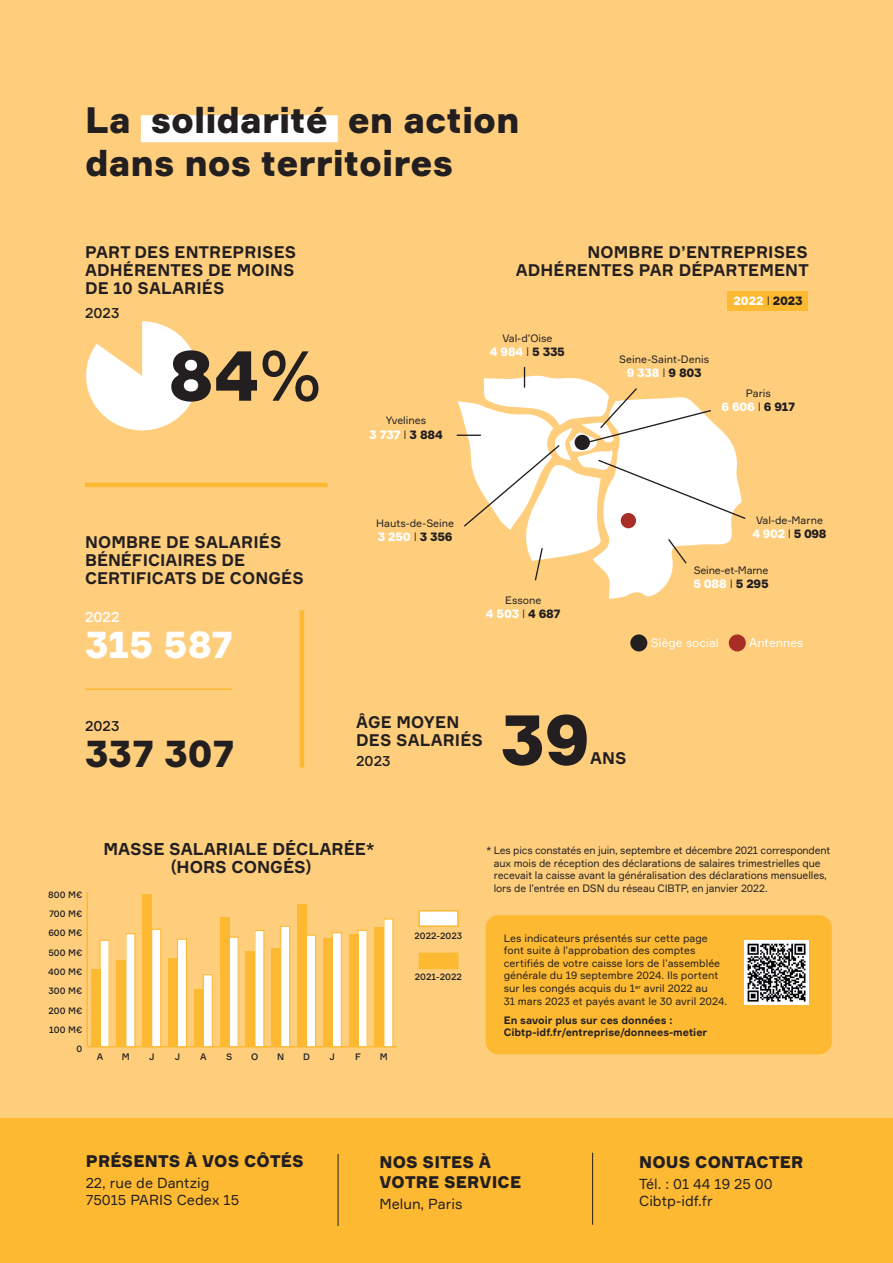
<style>
.page{position:relative;width:893px;height:1263px;background:#fece7d}
.page>*{position:absolute;margin:0;border:0;box-sizing:border-box;transform-origin:0 0}
.t1{font:900 70.5px "Formular";color:#231f20}
.t2{font:900 37.5px "Formular";color:#fff}
.t3{font:900 37.5px "Formular";color:#231f20}
.t4{font:900 36px/43.2px "Formular";color:#231f20}
.t5{font:700 16.8px/18.3px "Formular";color:#231f20;text-align:center}
.t6{font:700 16.5px/18px "Formular";letter-spacing:.01em;color:#231f20;text-align:right}
.t7{font:900 16.5px/19.8px "Formular";letter-spacing:.01em;color:#231f20}
.t8{font:14.25px/17.1px "Formular";color:#231f20}
.t9{font:500 14.25px "Formular";color:#231f20}
.t10{font:500 14.25px "Formular";color:#fff}
.t11{font:900 12px "Formular";letter-spacing:-.02em;color:#fff}
.t12{font:12px "Formular";color:#fff}
.t13{font:10.5px/12.6px "Formular";letter-spacing:-.01em;color:#231f20}
.t14{font:700 10.5px/12.6px "Formular";color:#231f20}
.t15{font:500 9.15px "Formular";color:#231f20}
.t16{font:700 9.15px "Formular";color:#231f20}
.s1{font-weight:500}
.s2{font-weight:300;color:#231f20}
.s3{color:#231f20}
</style>
<div class="page">
<div style="left:141px;top:115px;width:197px;height:27px;background:#fff"></div>
<div style="left:0;top:1118px;width:893px;height:145px;background:#fdb931"></div>
<div style="left:630px;top:634px;width:17px;height:17px;background:#231f20;border-radius:50%"></div>
<div style="left:729px;top:634px;width:17px;height:17px;background:#a72d26;border-radius:50%"></div>
<svg style="left:457px;top:367px;width:289px;height:232px"></svg>
<div style="left:727px;top:291px;width:81px;height:20px;background:#fdb931"></div>
<hr style="left:592px;top:1153px;width:1px;height:72px;background:#231f20">
<hr style="left:338px;top:1154px;width:1px;height:72px;background:#231f20">
<hr style="left:87px;top:1046px;width:310px;height:1px;background:#fdb931">
<hr style="left:86px;top:892px;width:2px;height:155px;background:#fdb931">
<div style="left:419px;top:953px;width:39px;height:15px;background:#fdb931"></div>
<div style="left:419px;top:952px;width:39px;height:17px;border:1px solid #fdb931"></div>
<div style="left:100px;top:940px;width:9px;height:107px;background:#fff"></div>
<div style="left:100px;top:940px;width:10px;height:107px;border:1px solid #fdb931"></div>
<div style="left:126px;top:934px;width:9px;height:113px;background:#fff"></div>
<div style="left:125px;top:933px;width:11px;height:114px;border:1px solid #fdb931"></div>
<div style="left:152px;top:929px;width:9px;height:118px;background:#fff"></div>
<div style="left:151px;top:929px;width:10px;height:118px;border:1px solid #fdb931"></div>
<div style="left:177px;top:939px;width:10px;height:108px;background:#fff"></div>
<div style="left:177px;top:939px;width:10px;height:108px;border:1px solid #fdb931"></div>
<div style="left:203px;top:975px;width:9px;height:72px;background:#fff"></div>
<div style="left:203px;top:974px;width:10px;height:73px;border:1px solid #fdb931"></div>
<div style="left:229px;top:937px;width:9px;height:110px;background:#fff"></div>
<div style="left:229px;top:937px;width:10px;height:110px;border:1px solid #fdb931"></div>
<div style="left:255px;top:930px;width:9px;height:117px;background:#fff"></div>
<div style="left:281px;top:926px;width:9px;height:121px;background:#fff"></div>
<div style="left:280px;top:926px;width:10px;height:121px;border:1px solid #fdb931"></div>
<div style="left:306px;top:935px;width:10px;height:112px;background:#fff"></div>
<div style="left:306px;top:934px;width:10px;height:113px;border:1px solid #fdb931"></div>
<div style="left:332px;top:933px;width:9px;height:114px;background:#fff"></div>
<div style="left:332px;top:932px;width:10px;height:115px;border:1px solid #fdb931"></div>
<div style="left:358px;top:930px;width:9px;height:117px;background:#fff"></div>
<div style="left:357px;top:930px;width:11px;height:117px;border:1px solid #fdb931"></div>
<div style="left:384px;top:919px;width:9px;height:128px;background:#fff"></div>
<div style="left:419px;top:911px;width:39px;height:15px;background:#fff"></div>
<div style="left:418px;top:910px;width:41px;height:17px;border:2px solid #fdb931"></div>
<div style="left:91px;top:969px;width:9px;height:78px;background:#fdb931"></div>
<div style="left:117px;top:960px;width:9px;height:87px;background:#fdb931"></div>
<div style="left:143px;top:894px;width:9px;height:153px;background:#fdb931"></div>
<div style="left:168px;top:959px;width:9px;height:88px;background:#fdb931"></div>
<div style="left:194px;top:989px;width:9px;height:58px;background:#fdb931"></div>
<div style="left:220px;top:917px;width:9px;height:130px;background:#fdb931"></div>
<div style="left:246px;top:952px;width:9px;height:95px;background:#fdb931"></div>
<div style="left:272px;top:948px;width:9px;height:99px;background:#fdb931"></div>
<div style="left:297px;top:904px;width:9px;height:143px;background:#fdb931"></div>
<div style="left:323px;top:938px;width:9px;height:109px;background:#fdb931"></div>
<div style="left:349px;top:934px;width:9px;height:113px;background:#fdb931"></div>
<div style="left:375px;top:927px;width:9px;height:120px;background:#fdb931"></div>
<svg style="left:86px;top:321px;width:112px;height:109px"></svg>
<hr style="left:300px;top:610px;width:4px;height:157px;background:#fdb931">
<hr style="left:85px;top:483px;width:242px;height:4px;background:#fdb931">
<hr style="left:85px;top:688px;width:147px;height:2px;background:#fdb931">
<div style="left:486px;top:915px;width:346px;height:139px;background:#fdb931;border-radius:13px"></div>
<img style="left:744px;top:941px;width:64px;height:64px">
<h3 class="t4" style="left:85px;top:98px;width:436px">La solidarité en action dans nos territoires</h3>
<h3 class="t6" style="left:85px;top:243px;width:213px;text-align:justify">PART DES ENTREPRISES ADHÉRENTES DE MOINS DE 10 SALARIÉS</h3>
<h3 class="t9" style="left:85px;top:304px;width:36px">2023</h3>
<h1 class="t1" style="left:168px;top:331px;width:155px">84<span class="s1">%</span></h1>
<h3 class="t6" style="left:85px;top:532px;width:220px;text-align:left">NOMBRE DE SALARIÉS<br>BÉNÉFICIAIRES DE<br>CERTIFICATS DE CONGÉS</h3>
<h3 class="t10" style="left:85px;top:608px;width:36px">2022</h3>
<h2 class="t2" style="left:85px;top:621px;width:150px">315 587</h2>
<p class="t13" style="left:386px;top:414px;width:42px">Yvelines</p>
<p class="t11" style="left:369px;top:427px;width:75px">3 737 <span class="s2">I</span> <span class="s3">3 884</span></p>
<p class="t13" style="left:376px;top:516px;width:80px">Hauts-de-Seine</p>
<p class="t11" style="left:378px;top:529px;width:76px">3 250 <span class="s2">I</span> <span class="s3">3 356</span></p>
<h3 class="t6" style="left:516px;top:243px;width:294px">NOMBRE D’ENTREPRISES<br>ADHÉRENTES PAR DÉPARTEMENT</h3>
<p class="t13" style="left:502px;top:332px;width:52px">Val-d’Oise</p>
<p class="t11" style="left:490px;top:345px;width:77px">4 984 <span class="s2">I</span> <span class="s3">5 335</span></p>
<p class="t13" style="left:505px;top:593px;width:38px">Essone</p>
<p class="t11" style="left:486px;top:606px;width:76px">4 503 <span class="s2">I</span> <span class="s3">4 687</span></p>
<p class="t11" style="left:733px;top:293px;width:71px">2022 <span class="s2">I</span> <span class="s3">2023</span></p>
<p class="t13" style="left:619px;top:353px;width:91px">Seine-Saint-Denis</p>
<p class="t11" style="left:627px;top:365px;width:76px">9 338 <span class="s2">I</span> <span class="s3">9 803</span></p>
<p class="t13" style="left:746px;top:387px;width:27px">Paris</p>
<p class="t11" style="left:722px;top:400px;width:75px">6 606 <span class="s2">I</span> <span class="s3">6 917</span></p>
<p class="t13" style="left:756px;top:514px;width:68px">Val-de-Marne</p>
<p class="t11" style="left:752px;top:526px;width:76px">4 902 <span class="s2">I</span> <span class="s3">5 098</span></p>
<p class="t13" style="left:694px;top:563px;width:76px">Seine-et-Marne</p>
<p class="t11" style="left:693px;top:576px;width:77px">5 088 <span class="s2">I</span> <span class="s3">5 295</span></p>
<p class="t12" style="left:651px;top:636px;width:70px">Siège social</p>
<p class="t12" style="left:749px;top:636px;width:56px">Antennes</p>
<h3 class="t9" style="left:85px;top:717px;width:36px">2023</h3>
<h3 class="t6" style="left:356px;top:713px;width:105px">ÂGE MOYEN</h3>
<h3 class="t9" style="left:356px;top:752px;width:36px">2023</h3>
<h3 class="t6" style="left:356px;top:731px;width:128px">DES SALARIÉS</h3>
<h2 class="t3" style="left:85px;top:730px;width:151px">337 307</h2>
<h1 class="t1" style="left:501px;top:695px;width:91px">39</h1>
<h3 class="t6" style="left:590px;top:749px;width:38px">ANS</h3>
<p class="t15" style="left:48px;top:889px;width:36px">800 M€</p>
<p class="t15" style="left:49px;top:908px;width:35px">700 M€</p>
<p class="t15" style="left:48px;top:927px;width:35px">600 M€</p>
<p class="t15" style="left:48px;top:947px;width:36px">500 M€</p>
<p class="t15" style="left:48px;top:966px;width:36px">400 M€</p>
<p class="t15" style="left:49px;top:985px;width:35px">300 M€</p>
<p class="t15" style="left:49px;top:1004px;width:35px">200 M€</p>
<p class="t15" style="left:49px;top:1024px;width:35px">100 M€</p>
<p class="t15" style="left:77px;top:1043px;width:7px">0</p>
<h3 class="t5" style="left:103px;top:839px;width:273px">MASSE SALARIALE DÉCLARÉE* (HORS CONGÉS)</h3>
<p class="t15" style="left:97px;top:1051px;width:8px">A</p>
<p class="t15" style="left:122px;top:1051px;width:9px">M</p>
<p class="t15" style="left:149px;top:1051px;width:7px">J</p>
<p class="t15" style="left:175px;top:1051px;width:7px">J</p>
<p class="t15" style="left:200px;top:1051px;width:8px">A</p>
<p class="t15" style="left:226px;top:1051px;width:8px">S</p>
<p class="t15" style="left:251px;top:1051px;width:9px">O</p>
<p class="t15" style="left:277px;top:1051px;width:9px">N</p>
<p class="t15" style="left:303px;top:1051px;width:8px">D</p>
<p class="t15" style="left:330px;top:1051px;width:7px">J</p>
<p class="t15" style="left:355px;top:1051px;width:7px">F</p>
<p class="t15" style="left:380px;top:1051px;width:9px">M</p>
<p class="t15" style="left:414px;top:930px;width:49px">2022-2023</p>
<p class="t15" style="left:415px;top:971px;width:49px">2021-2022</p>
<h3 class="t5" style="left:507px;top:839px;width:390px">ÉVOLUTION DU NOMBRE DE SALARIÉS<br>BÉNÉFICIAIRES DE CERTIFICATS DE CONGÉS</h3>
<p class="t13" style="left:494px;top:844px;width:338px;text-indent:-7px">* Les pics constatés en juin, septembre et décembre 2021 correspondent aux mois de réception des déclarations de salaires trimestrielles que recevait la caisse avant la généralisation des déclarations mensuelles, lors de l’entrée en DSN du réseau CIBTP, en janvier 2022.</p>
<p class="t15" style="left:509px;top:889px;width:39px">300 000</p>
<p class="t13" style="left:504px;top:931px;width:225px">Les indicateurs présentés sur cette page font suite à l’approbation des comptes certifiés de votre caisse lors de l’assemblée générale du 19 septembre 2024. Ils portent sur les congés acquis du 1<sup>er</sup> avril 2022 au<br>31 mars 2023 et payés avant le 30 avril 2024.</p>
<p class="t14" style="left:504px;top:1013px;width:205px">En savoir plus sur ces données :<br>Cibtp-idf.fr/entreprise/donnees-metier</p>
<p class="t15" style="left:509px;top:966px;width:38px">250 000</p>
<p class="t16" style="left:546px;top:980px;width:38px">249 001</p>
<h3 class="t7" style="left:86px;top:1151px;width:220px">PRÉSENTS À VOS CÔTÉS</h3>
<h3 class="t8" style="left:86px;top:1174px;width:155px">22, rue de Dantzig<br>75015 PARIS Cedex 15</h3>
<h3 class="t7" style="left:380px;top:1152px;width:143px">NOS SITES À<br>VOTRE SERVICE</h3>
<h3 class="t8" style="left:379px;top:1195px;width:84px">Melun, Paris</h3>
<h3 class="t7" style="left:639px;top:1152px;width:166px">NOUS CONTACTER</h3>
<h3 class="t8" style="left:639px;top:1175px;width:135px">Tél. : 01 44 19 25 00<br>Cibtp-idf.fr</h3>
</div>
